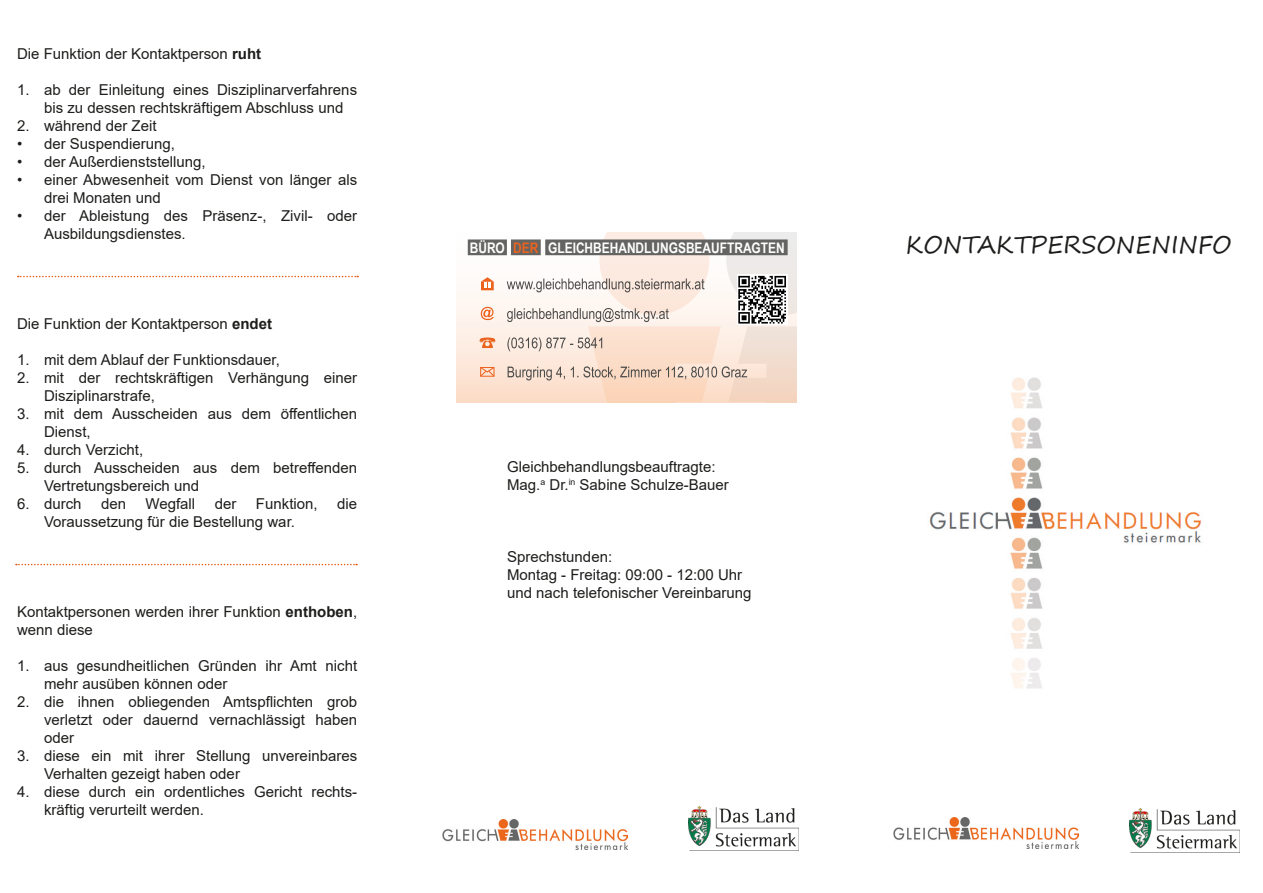
<style>
.page{position:relative;width:1263px;height:893px;background:#fff}
.page>*{position:absolute;margin:0;border:0;box-sizing:border-box;transform-origin:0 0}
.t1{font:24px "Segoe Print";color:#1d1d1b}
.t2{font:15px/18px "Arial";color:#1d1d1b}
.t3{font:700 14.55px "Arial Narrow";color:#fff}
.s1{font-weight:700}
.s2{color:#ec631e}
</style>
<div class="page">
<img style="left:442px;top:819px;width:185px;height:31px">
<img style="left:893px;top:818px;width:185px;height:30px">
<img style="left:689px;top:806px;width:110px;height:44px">
<img style="left:1130px;top:808px;width:109px;height:41px">
<img style="left:929px;top:377px;width:272px;height:312px">
<svg style="left:18px;top:276px;width:340px;height:1px"></svg>
<svg style="left:16px;top:564px;width:341px;height:1px"></svg>
<div style="left:456px;top:233px;width:340px;height:170px;background:linear-gradient(to bottom,#feffff,#fce0cd)"></div>
<svg style="left:480px;top:337px;width:15px;height:11px"></svg>
<div style="left:481px;top:281px;width:13px;height:9px;border:1px solid #ec631e"></div>
<svg style="left:481px;top:277px;width:13px;height:11px"></svg>
<svg style="left:481px;top:307px;width:13px;height:13px"></svg>
<svg style="left:480px;top:367px;width:15px;height:10px"></svg>
<svg style="left:507px;top:233px;width:289px;height:170px"></svg>
<div style="left:468px;top:239px;width:39px;height:16px;background:#646463"></div>
<div style="left:511px;top:239px;width:30px;height:16px;background:#646463"></div>
<div style="left:545px;top:239px;width:243px;height:16px;background:#646463"></div>
<p class="t2" style="left:17px;top:44px;width:246px">Die Funktion der Kontaktperson <span class="s1">ruht</span></p>
<p class="t2" style="left:44px;top:80px;width:315px;text-indent:-27px">1. ab der Einleitung eines Disziplinarverfahrens bis zu dessen rechtskräftigem Abschluss und</p>
<p class="t2" style="left:17px;top:116px;width:141px">2. während der Zeit</p>
<p class="t2" style="left:17px;top:134px;width:159px">• der Suspendierung,</p>
<p class="t2" style="left:17px;top:152px;width:190px">• der Außerdienststellung,</p>
<p class="t2" style="left:44px;top:170px;width:315px;text-indent:-27px">• einer Abwesenheit vom Dienst von länger als drei Monaten und</p>
<p class="t2" style="left:44px;top:206px;width:315px;text-indent:-27px">• der Ableistung des Präsenz-, Zivil- oder<br>Ausbildungsdienstes.</p>
<p class="t2" style="left:17px;top:314px;width:257px">Die Funktion der Kontaktperson <span class="s1">endet</span></p>
<p class="t2" style="left:17px;top:350px;width:264px">1. mit dem Ablauf der Funktionsdauer,</p>
<p class="t2" style="left:44px;top:368px;width:315px;text-indent:-27px">2. mit der rechtskräftigen Verhängung einer<br>Disziplinarstrafe,</p>
<p class="t2" style="left:44px;top:404px;width:315px;text-indent:-27px">3. mit dem Ausscheiden aus dem öffentlichen<br>Dienst,</p>
<p class="t2" style="left:17px;top:440px;width:128px">4. durch Verzicht,</p>
<p class="t2" style="left:44px;top:458px;width:315px;text-indent:-27px">5. durch Ausscheiden aus dem betreffenden<br>Vertretungsbereich und</p>
<p class="t2" style="left:17px;top:494px;width:66px">6. durch</p>
<p class="t2" style="left:101px;top:494px;width:27px">den</p>
<p class="t2" style="left:146px;top:494px;width:51px">Wegfall</p>
<p class="t2" style="left:215px;top:494px;width:23px">der</p>
<p class="t2" style="left:256px;top:494px;width:63px">Funktion,</p>
<p class="t2" style="left:337px;top:494px;width:22px">die</p>
<p class="t2" style="left:44px;top:512px;width:252px">Voraussetzung für die Bestellung war.</p>
<p class="t2" style="left:17px;top:602px;width:342px">Kontaktpersonen werden ihrer Funktion <span class="s1">enthoben</span>, wenn diese</p>
<p class="t2" style="left:44px;top:656px;width:315px;text-indent:-27px">1. aus gesundheitlichen Gründen ihr Amt nicht mehr ausüben können oder</p>
<p class="t2" style="left:44px;top:692px;width:315px;text-align:justify;text-indent:-27px">2. die ihnen obliegenden Amtspflichten grob verletzt oder dauernd vernachlässigt haben oder</p>
<p class="t2" style="left:44px;top:746px;width:315px;text-indent:-27px">3. diese ein mit ihrer Stellung unvereinbares<br>Verhalten gezeigt haben oder</p>
<p class="t2" style="left:44px;top:782px;width:315px;text-indent:-27px">4. diese durch ein ordentliches Gericht rechts&shy;kräftig verurteilt werden.</p>
<p class="t3" style="left:470px;top:237px;width:316px">BÜRO <span class="s2">DER</span> GLEICHBEHANDLUNGSBEAUFTRAGTEN</p>
<p class="t2" style="left:507px;top:457px;width:210px">Gleichbehandlungsbeauftragte:</p>
<p class="t2" style="left:507px;top:475px;width:223px">Mag.<sup>a</sup> Dr.<sup>in</sup> Sabine Schulze-Bauer</p>
<p class="t2" style="left:507px;top:547px;width:107px">Sprechstunden:</p>
<p class="t2" style="left:507px;top:565px;width:237px">Montag - Freitag: 09:00 - 12:00 Uhr</p>
<p class="t2" style="left:507px;top:583px;width:246px">und nach telefonischer Vereinbarung</p>
<p class="t1" style="left:906px;top:223px;width:327px">KONTAKTPERSONENINFO</p>
</div>
